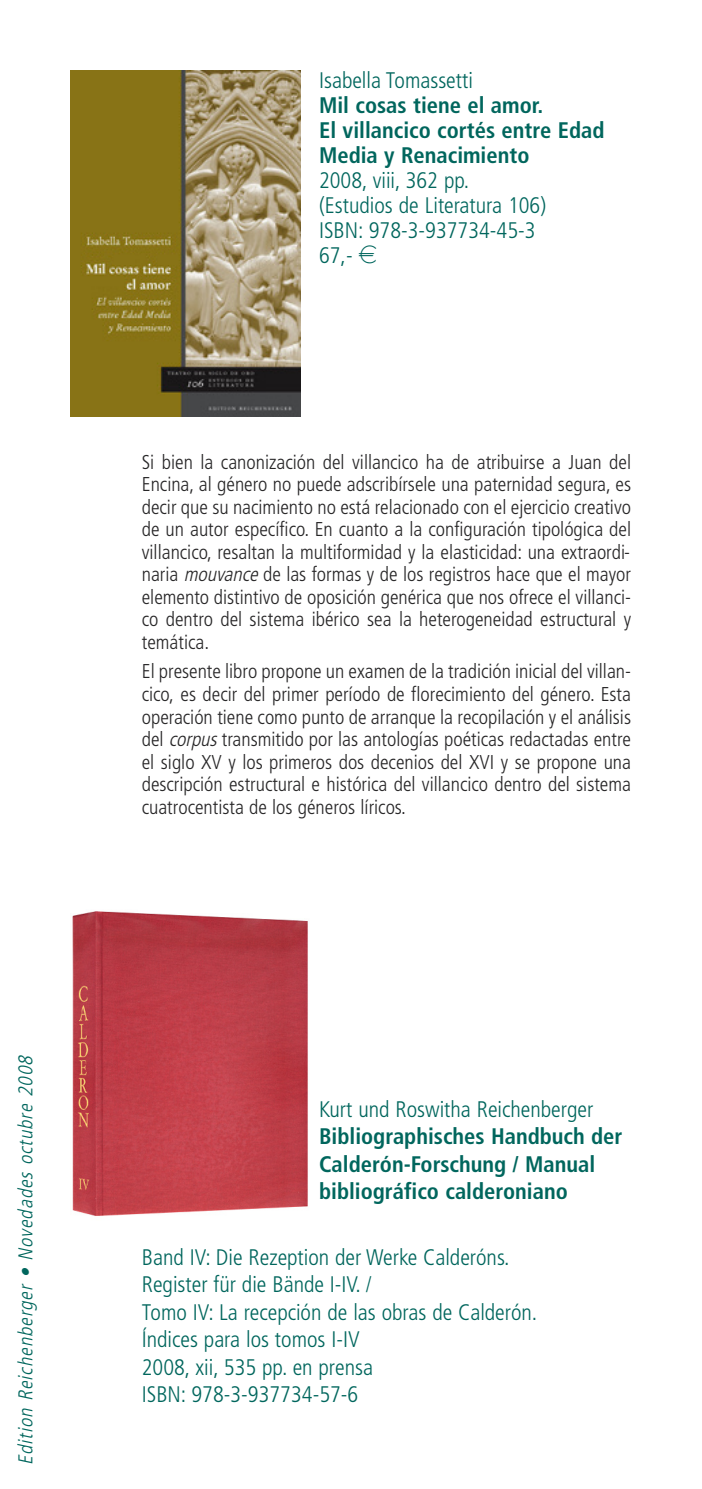
<style>
.page{position:relative;width:702px;height:1489px;background:#fff}
.page>*{position:absolute;margin:0;border:0;box-sizing:border-box;transform-origin:0 0}
.t1{font:300 condensed 22.5px/27.5px "Frutiger";color:#00665d}
.t2{font:700 condensed 22.5px/25px "Frutiger";color:#00665d}
.t3{font:300 condensed 20px/22.5px "Frutiger";color:#272627;text-align:justify}
.t4{font:italic 300 condensed 20px "Frutiger";letter-spacing:.05em;color:#00665d}
.s1{font-family:"Eurofont";font-weight:400;font-stretch:normal}
.s2{font-style:italic}
</style>
<div class="page">
<img style="left:71px;top:71px;width:229px;height:345px">
<img style="left:72px;top:911px;width:236px;height:306px">
<p class="t4" style="left:17px;top:1464px;width:414px;rotate:-90deg">Edition Reichenberger • Novedades octubre 2008</p>
<p class="t1" style="left:319px;top:68px;width:155px">Isabella Tomassetti</p>
<p class="t2" style="left:319px;top:94px;width:287px">Mil cosas tiene el amor.<br>El villancico cortés entre Edad<br>Media y Renacimiento</p>
<p class="t1" style="left:319px;top:169px;width:229px;line-height:25px">2008, viii, 362 pp. (Estudios de Literatura 106)<br>ISBN: 978-3-937734-45-3<br>67,- <span class="s1">e</span></p>
<p class="t3" style="left:142px;top:452px;width:490px">Si bien la canonización del villancico ha de atribuirse a Juan del Encina, al género no puede adscribírsele una paternidad segura, es decir que su nacimiento no está relacionado con el ejercicio creativo de un autor específico. En cuanto a la configuración tipológica del villancico, resaltan la multiformidad y la elasticidad: una extraordi&shy;naria <span class="s2">mouvance</span>de las formas y de los registros hace que el mayor elemento distintivo de oposición genérica que nos ofrece el villanci&shy;co dentro del sistema ibérico sea la heterogeneidad estructural y temática.</p>
<p class="t3" style="left:142px;top:662px;width:490px">El presente libro propone un examen de la tradición inicial del villan&shy;cico, es decir del primer período de florecimiento del género. Esta operación tiene como punto de arranque la recopilación y el análisis del <span class="s2">corpus</span>transmitido por las antologías poéticas redactadas entre el siglo XV y los primeros dos decenios del XVI y se propone una descripción estructural e histórica del villancico dentro del sistema cuatrocentista de los géneros líricos.</p>
<p class="t1" style="left:319px;top:1097px;width:276px">Kurt und Roswitha Reichenberger</p>
<p class="t2" style="left:319px;top:1124px;width:305px;line-height:27.5px">Bibliographisches Handbuch der<br>Calderón-Forschung / Manual bibliográfico calderoniano</p>
<p class="t1" style="left:142px;top:1244px;width:397px">Band IV: Die Rezeption der Werke Calderóns.<br>Register für die Bände I-IV. /<br>Tomo IV: La recepción de las obras de Calderón.<br>Índices para los tomos I-IV<br>2008, xii, 535 pp. en prensa<br>ISBN: 978-3-937734-57-6</p>
</div>
